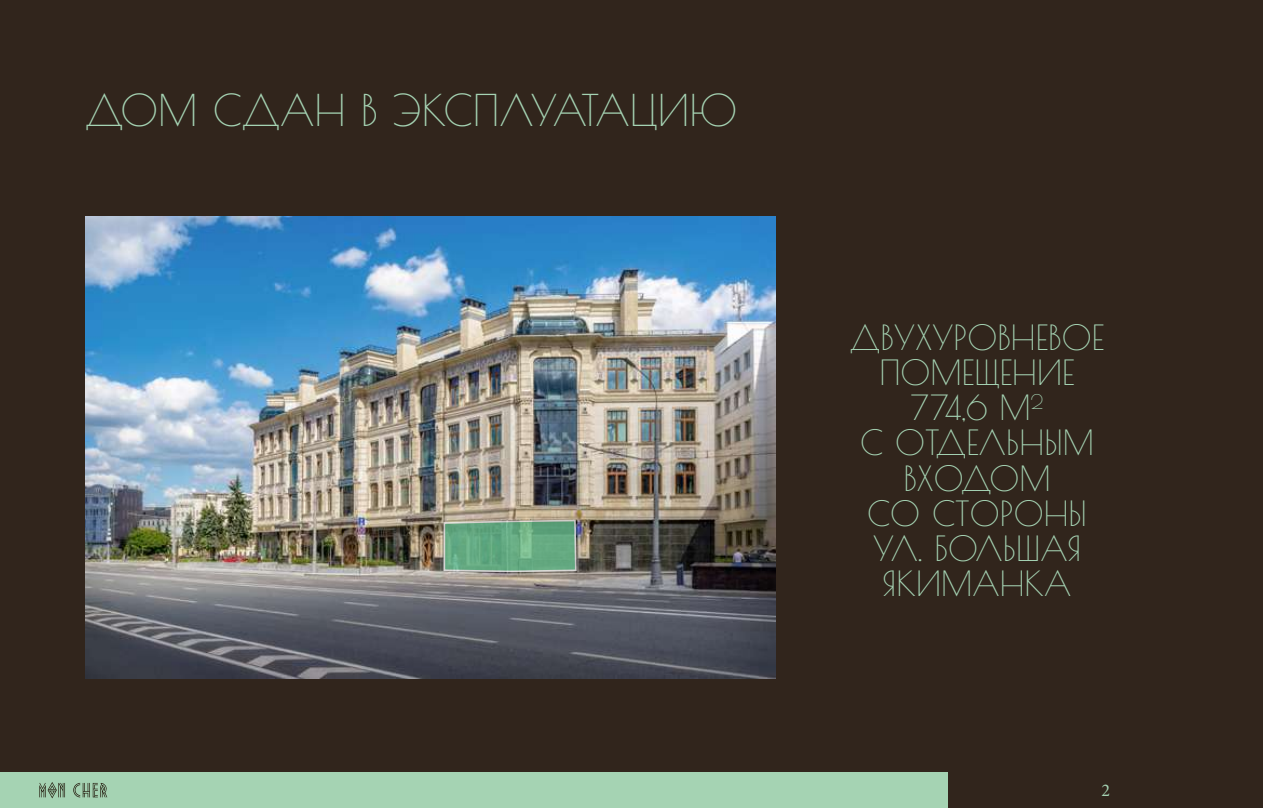
<style>
.page{position:relative;width:1263px;height:808px;background:#fff}
.page>*{position:absolute;margin:0;border:0;box-sizing:border-box;transform-origin:0 0}
.t1{font:42.9px "Poiret One";color:#a5d3b3}
.t2{font:34.05px/35.2px "Poiret One";color:#a5d3b3;text-align:center}
.t3{font:18px "Minion Pro";color:#a5d3b3}
</style>
<div class="page">
<div style="left:0;top:0;width:1263px;height:784px;background:#31251c"></div>
<img style="left:85px;top:217px;width:691px;height:461px">
<svg style="left:443px;top:519px;width:134px;height:53px;background:#6fab87"></svg>
<div style="left:0;top:772px;width:973px;height:36px;background:#a5d3b3"></div>
<div style="left:949px;top:772px;width:314px;height:36px;background:#31251c"></div>
<svg style="left:39px;top:782px;width:26px;height:16px"></svg>
<svg style="left:73px;top:783px;width:34px;height:14px"></svg>
<p class="t1" style="left:85px;top:85px;width:654px">ДОМ СДАН В ЭКСПЛУАТАЦИЮ</p>
<p class="t2" style="left:850px;top:319px;width:256px">ДВУХУРОВНЕВОЕ<br>ПОМЕЩЕНИЕ<br>774,6 М<sup>2<br></sup>С ОТДЕЛЬНЫМ<br>ВХОДОМ<br>СО СТОРОНЫ<br>УЛ. БОЛЬШАЯ<br>ЯКИМАНКА</p>
<p class="t3" style="left:1101px;top:778px;width:10px">2</p>
</div>
